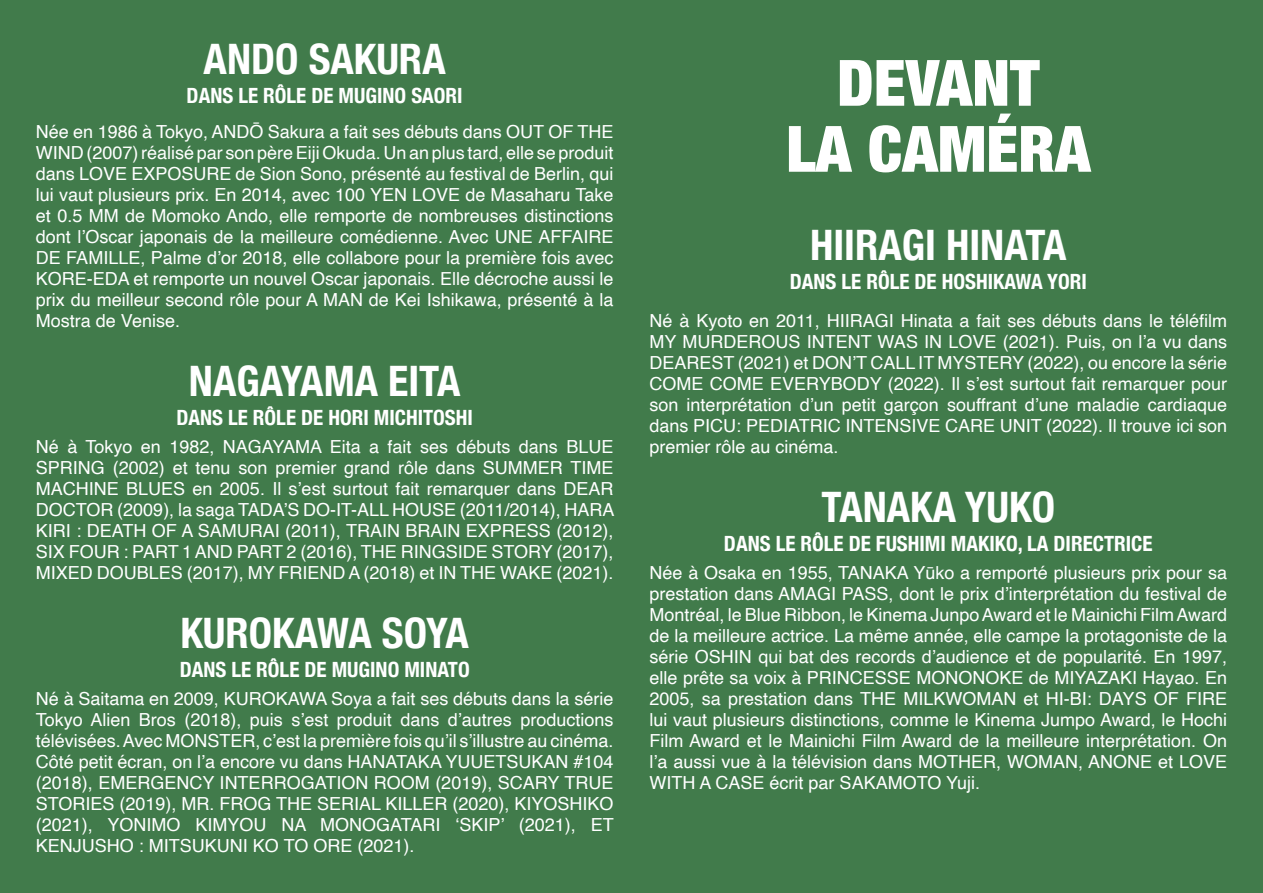
<style>
.page{position:relative;width:1263px;height:893px;background:#417b4b}
.page>*{position:absolute;margin:0;border:0;box-sizing:border-box;transform-origin:0 0}
.t1{font:900 condensed 63.9px/66px "Helvetica Neue";color:#fff;text-align:center}
.t2{font:700 condensed 42px "Helvetica Neue";color:#fff}
.t3{font:700 condensed 21px "Helvetica Neue";color:#fff}
.t4{font:18px/21px "Helvetica";color:#fff;text-align:justify}
</style>
<div class="page">
<h2 class="t2" style="left:204px;top:25px;width:244px">ANDO SAKURA</h2>
<p class="t3" style="left:187px;top:78px;width:278px">DANS LE RÔLE DE MUGINO SAORI</p>
<p class="t4" style="left:36px;top:122px;width:579px">Née en 1986 à Tokyo, ANDŌ Sakura a fait ses débuts dans OUT OF THE WIND (2007) réalisé par son père Eiji Okuda. Un an plus tard, elle se produit dans LOVE EXPOSURE de Sion Sono, présenté au festival de Berlin, qui lui vaut plusieurs prix. En 2014, avec 100 YEN LOVE de Masaharu Take et 0.5 MM de Momoko Ando, elle remporte de nombreuses distinctions dont l’Oscar japonais de la meilleure comédienne. Avec UNE AFFAIRE DE FAMILLE, Palme d’or 2018, elle collabore pour la première fois avec KORE-EDA et remporte un nouvel Oscar japonais. Elle décroche aussi le prix du meilleur second rôle pour A MAN de Kei Ishikawa, présenté à la Mostra de Venise.</p>
<h2 class="t2" style="left:189px;top:346px;width:273px">NAGAYAMA EITA</h2>
<p class="t3" style="left:176px;top:400px;width:298px">DANS LE RÔLE DE HORI MICHITOSHI</p>
<p class="t4" style="left:36px;top:437px;width:580px">Né à Tokyo en 1982, NAGAYAMA Eita a fait ses débuts dans BLUE SPRING (2002) et tenu son premier grand rôle dans SUMMER TIME MACHINE BLUES en 2005. Il s’est surtout fait remarquer dans DEAR DOCTOR (2009), la saga TADA’S DO-IT-ALL HOUSE (2011/2014), HARA KIRI : DEATH OF A SAMURAI (2011), TRAIN BRAIN EXPRESS (2012), SIX FOUR : PART 1 AND PART 2 (2016), THE RINGSIDE STORY (2017), MIXED DOUBLES (2017), MY FRIEND A (2018) et IN THE WAKE (2021).</p>
<h2 class="t2" style="left:180px;top:598px;width:290px">KUROKAWA SOYA</h2>
<p class="t3" style="left:180px;top:652px;width:291px">DANS LE RÔLE DE MUGINO MINATO</p>
<p class="t4" style="left:36px;top:689px;width:579px">Né à Saitama en 2009, KUROKAWA Soya a fait ses débuts dans la série Tokyo Alien Bros (2018), puis s’est produit dans d’autres productions télévisées. Avec MONSTER, c’est la première fois qu’il s’illustre au cinéma.<br>Côté petit écran, on l’a encore vu dans HANATAKA YUUETSUKAN #104 (2018), EMERGENCY INTERROGATION ROOM (2019), SCARY TRUE STORIES (2019), MR. FROG THE SERIAL KILLER (2020), KIYOSHIKO (2021), YONIMO KIMYOU NA MONOGATARI ‘SKIP’ (2021), ET KENJUSHO : MITSUKUNI KO TO ORE (2021).</p>
<h1 class="t1" style="left:786px;top:46px;width:306px">DEVANT<br>LA CAMÉRA</h1>
<h2 class="t2" style="left:810px;top:211px;width:258px">HIIRAGI HINATA</h2>
<p class="t3" style="left:790px;top:264px;width:299px">DANS LE RÔLE DE HOSHIKAWA YORI</p>
<p class="t4" style="left:649px;top:311px;width:579px">Né à Kyoto en 2011, HIIRAGI Hinata a fait ses débuts dans le téléfilm MY MURDEROUS INTENT WAS IN LOVE (2021). Puis, on l’a vu dans DEAREST (2021) et DON’T CALL IT MYSTERY (2022), ou encore la série COME COME EVERYBODY (2022). Il s’est surtout fait remarquer pour son interprétation d’un petit garçon souffrant d’une maladie cardiaque dans PICU: PEDIATRIC INTENSIVE CARE UNIT (2022). Il trouve ici son premier rôle au cinéma.</p>
<h2 class="t2" style="left:821px;top:472px;width:235px">TANAKA YUKO</h2>
<p class="t3" style="left:724px;top:526px;width:430px">DANS LE RÔLE DE FUSHIMI MAKIKO, LA DIRECTRICE</p>
<p class="t4" style="left:649px;top:563px;width:579px">Née à Osaka en 1955, TANAKA Yūko a remporté plusieurs prix pour sa prestation dans AMAGI PASS, dont le prix d’interprétation du festival de Montréal, le Blue Ribbon, le Kinema Junpo Award et le Mainichi Film Award de la meilleure actrice. La même année, elle campe la protagoniste de la série OSHIN qui bat des records d’audience et de popularité. En 1997, elle prête sa voix à PRINCESSE MONONOKE de MIYAZAKI Hayao. En 2005, sa prestation dans THE MILKWOMAN et HI-BI: DAYS OF FIRE lui vaut plusieurs distinctions, comme le Kinema Jumpo Award, le Hochi Film Award et le Mainichi Film Award de la meilleure interprétation. On l’a aussi vue à la télévision dans MOTHER, WOMAN, ANONE et LOVE WITH A CASE écrit par SAKAMOTO Yuji.</p>
</div>
